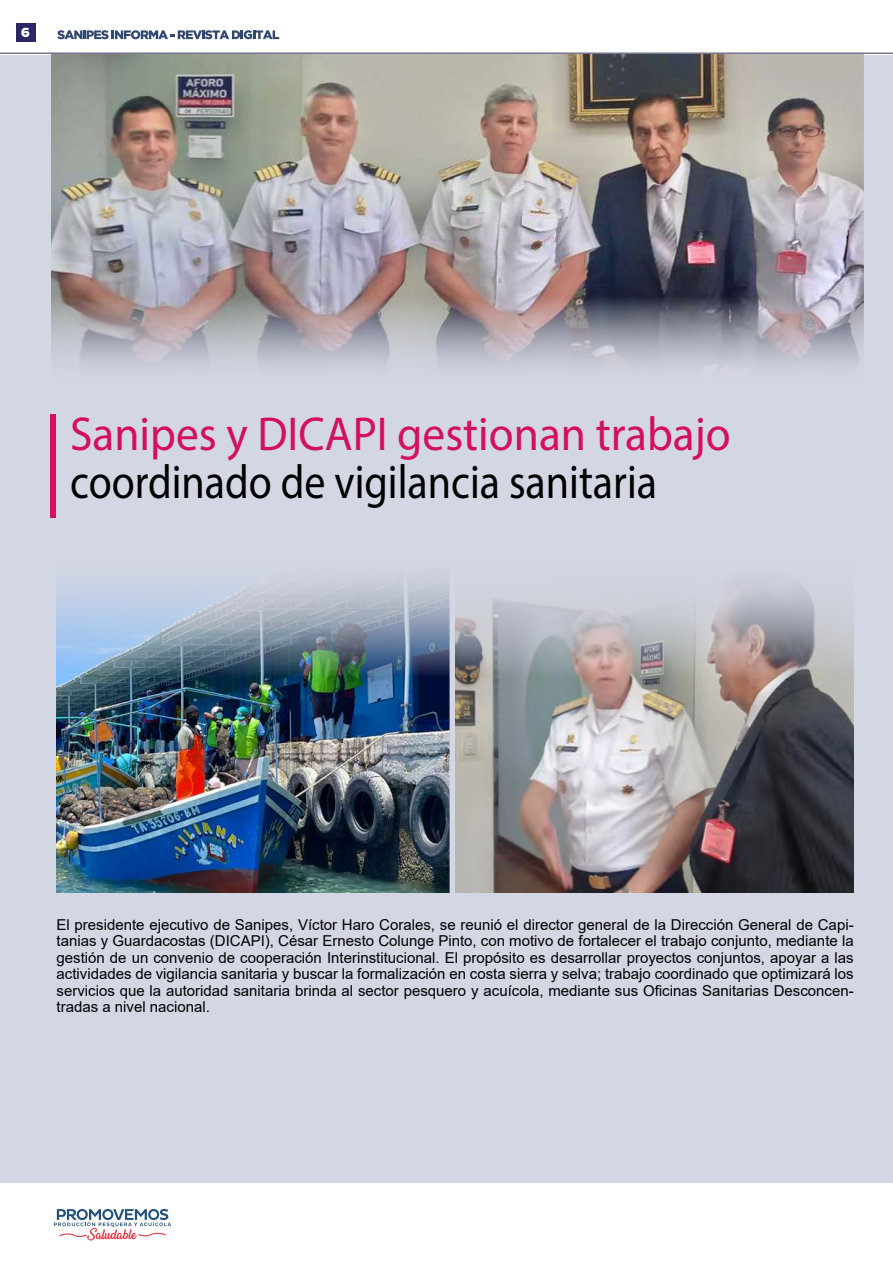
<style>
.page{position:relative;width:893px;height:1263px;background:#fff}
.page>*{position:absolute;margin:0;border:0;box-sizing:border-box;transform-origin:0 0}
.t1{font:47.7px "Myriad Pro";color:#000;scale:.88 1}
.t2{font:47.7px "Myriad Pro";color:#d4105c;scale:.95 1}
.t3{font:15px/16.5px "Arial";color:#000;text-align:justify}
.t4{font:800 13.5px "Pluto Sans";color:#fff}
</style>
<div class="page">
<div style="left:16px;top:23px;width:19px;height:18px;background:#2c2663"></div>
<svg style="left:54px;top:1209px;width:117px;height:31px"></svg>
<svg style="left:57px;top:30px;width:222px;height:9px"></svg>
<hr style="left:0;top:53px;width:893px;height:1px;background:#312e58">
<div style="left:0;top:55px;width:893px;height:1127px;background:#d3d6e3"></div>
<div style="left:50px;top:414px;width:6px;height:103px;background:#d4105c"></div>
<img style="left:51px;top:54px;width:812px;height:313px">
<img style="left:57px;top:581px;width:392px;height:312px">
<img style="left:455px;top:583px;width:399px;height:310px">
<p class="t4" style="left:21px;top:25px;width:11px">6</p>
<h1 class="t2" style="left:70px;top:405px;width:697px">Sanipes y DICAPI gestionan trabajo</h1>
<h1 class="t1" style="left:70px;top:453px;width:669px">coordinado de vigilancia sanitaria</h1>
<p class="t3" style="left:57px;top:916px;width:799px">El presidente ejecutivo de Sanipes, Víctor Haro Corales, se reunió el director general de la Dirección General de Capi&shy;tanias y Guardacostas (DICAPI), César Ernesto Colunge Pinto, con motivo de fortalecer el trabajo conjunto, mediante la gestión de un convenio de cooperación Interinstitucional. El propósito es desarrollar proyectos conjuntos, apoyar a las actividades de vigilancia sanitaria y buscar la formalización en costa sierra y selva; trabajo coordinado que optimizará los servicios que la autoridad sanitaria brinda al sector pesquero y acuícola, mediante sus Oficinas Sanitarias Desconcen&shy;tradas a nivel nacional.</p>
</div>
